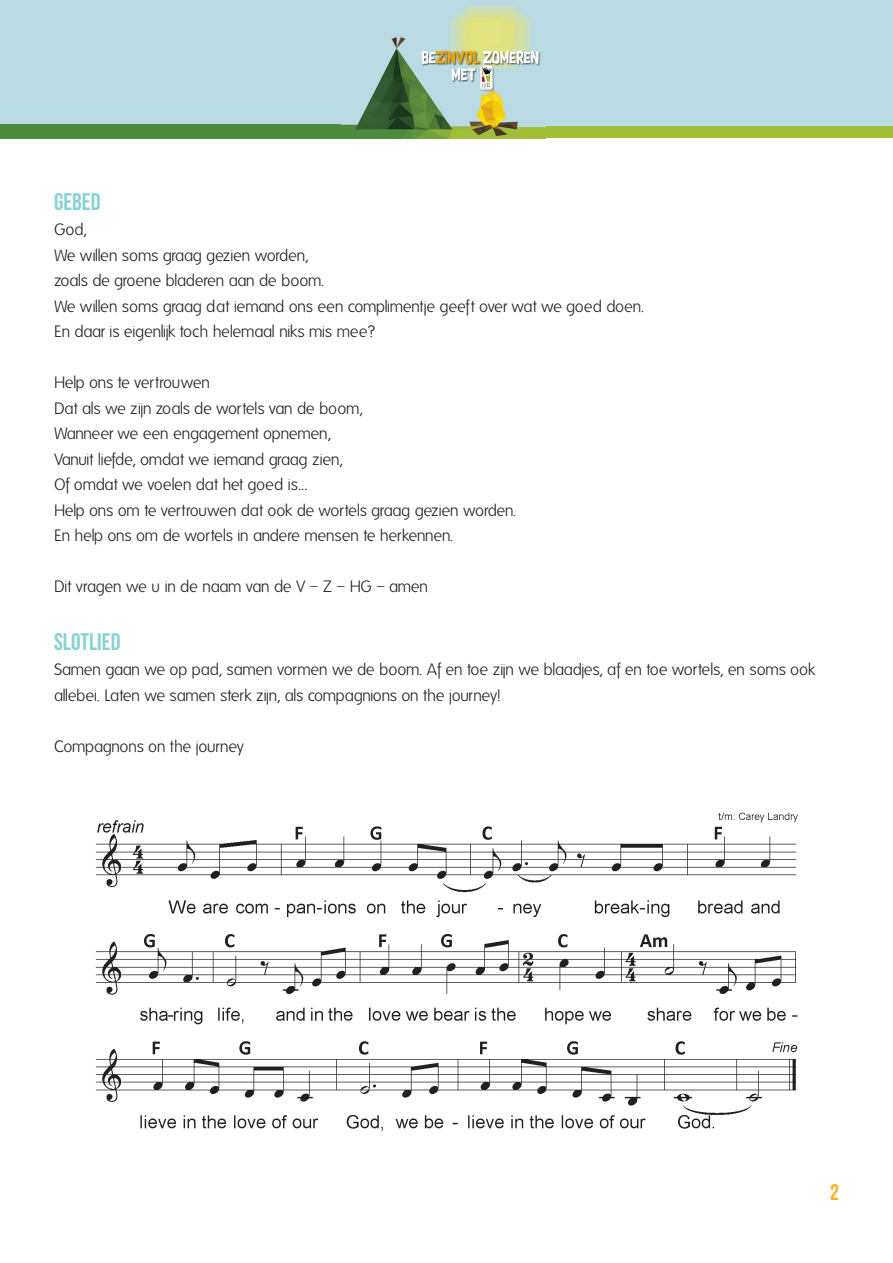
<style>
.page{position:relative;width:893px;height:1263px;background:#fff}
.page>*{position:absolute;margin:0;border:0;box-sizing:border-box;transform-origin:0 0}
.t1{font:24px "Bebas Neue";color:#87d2d6}
.t2{font:22.5px "Bebas Neue";color:#fbb018}
.t3{font:300 16.5px/25.5px "Folks";letter-spacing:-.035em;color:#231f20}
</style>
<div class="page">
<div style="left:0;top:0;width:893px;height:129px;background:#badbe4"></div>
<div style="left:449px;top:126px;width:444px;height:12px;background:#a0bf36"></div>
<div style="left:0;top:124px;width:444px;height:14px;background:#4b8b3d"></div>
<img style="left:341px;top:5px;width:204px;height:133px">
<img style="left:95px;top:812px;width:703px;height:320px">
<p class="t1" style="left:54px;top:188px;width:48px">GEBED</p>
<p class="t3" style="left:54px;top:217px;width:34px">God,</p>
<p class="t3" style="left:54px;top:242px;width:256px">We willen soms graag gezien worden,</p>
<p class="t3" style="left:54px;top:268px;width:272px">zoals de groene bladeren aan de boom.</p>
<p class="t3" style="left:54px;top:293px;width:592px">We willen soms graag dat iemand ons een complimentje geeft over wat we goed doen.</p>
<p class="t3" style="left:54px;top:319px;width:323px">En daar is eigenlijk toch helemaal niks mis mee?</p>
<p class="t3" style="left:54px;top:370px;width:158px">Help ons te vertrouwen</p>
<p class="t3" style="left:54px;top:395px;width:310px">Dat als we zijn zoals de wortels van de boom,</p>
<p class="t3" style="left:54px;top:421px;width:279px">Wanneer we een engagement opnemen,</p>
<p class="t3" style="left:54px;top:446px;width:290px">Vanuit liefde, omdat we iemand graag zien,</p>
<p class="t3" style="left:54px;top:472px;width:255px">Of omdat we voelen dat het goed is…</p>
<p class="t3" style="left:54px;top:497px;width:464px">Help ons om te vertrouwen dat ook de wortels graag gezien worden.</p>
<p class="t3" style="left:54px;top:523px;width:401px">En help ons om de wortels in andere mensen te herkennen.</p>
<p class="t3" style="left:54px;top:574px;width:376px">Dit vragen we u in de naam van de V – Z – HG – amen</p>
<p class="t1" style="left:54px;top:628px;width:68px">SLOTLIED</p>
<p class="t3" style="left:54px;top:657px;width:763px">Samen gaan we op pad, samen vormen we de boom. Af en toe zijn we blaadjes, af en toe wortels, en soms ook allebei. Laten we samen sterk zijn, als compagnions on the journey!</p>
<p class="t3" style="left:54px;top:734px;width:191px">Compagnons on the journey</p>
<h2 class="t2" style="left:830px;top:1180px;width:10px">2</h2>
</div>
